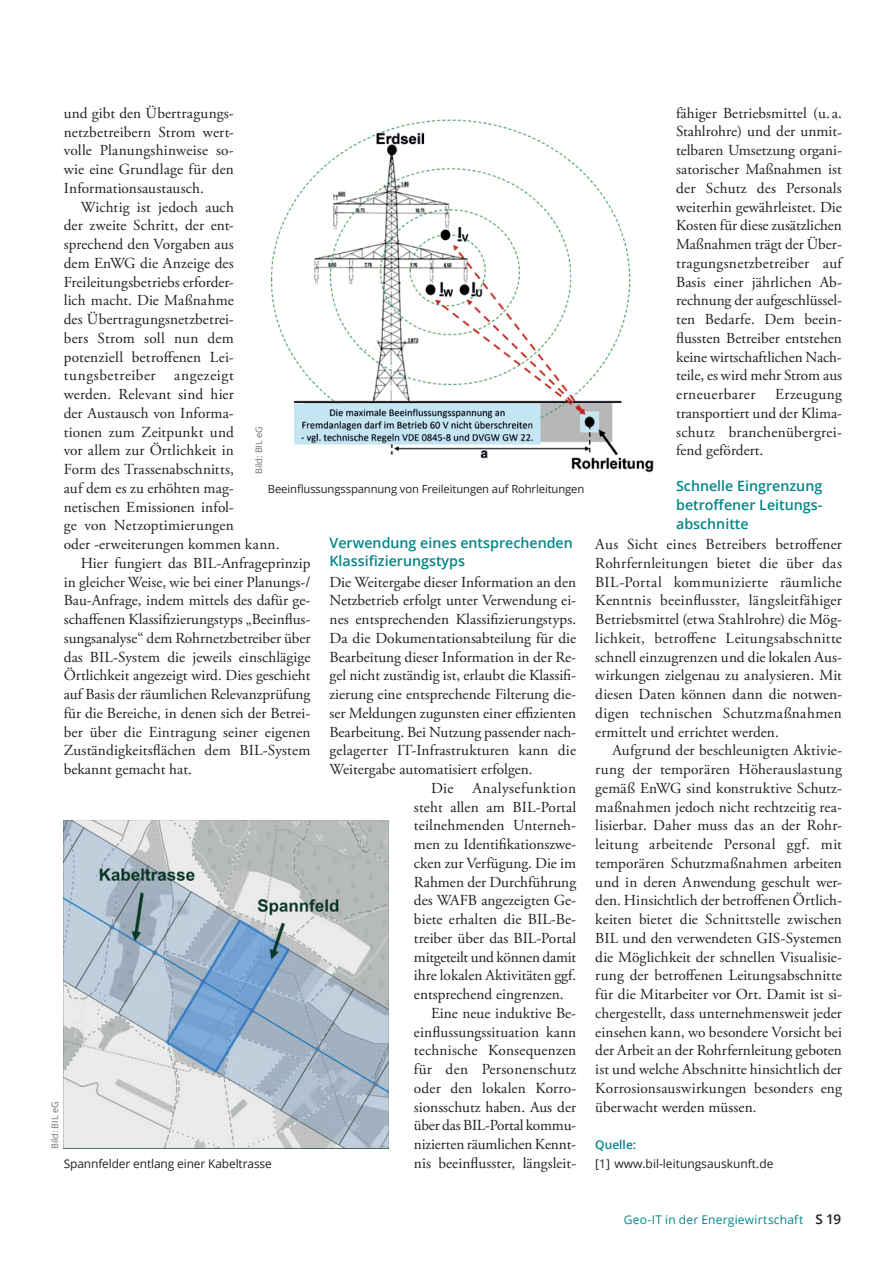
<style>
.page{position:relative;width:893px;height:1263px;background:#fff}
.page>*{position:absolute;margin:0;border:0;box-sizing:border-box;transform-origin:0 0}
.t1{font:15.3px/18.8px "Adobe Garamond Pro";color:#231f20;text-align:justify}
.t2{font:15.3px "Adobe Garamond Pro";letter-spacing:-.02em;color:#231f20}
.t3{font:15.3px "Adobe Garamond Pro";letter-spacing:.04em;color:#231f20}
.t4{font:15.3px "Adobe Garamond Pro";letter-spacing:.02em;color:#231f20}
.t5{font:15.3px "Adobe Garamond Pro";letter-spacing:.03em;color:#231f20}
.t6{font:600 14.25px/18.8px "Open Sans";color:#008689}
.t7{font:12px "Open Sans";letter-spacing:-.01em;color:#231f20}
.t8{font:12px "Open Sans";letter-spacing:.02em;color:#008689}
.t9{font:600 12px "Open Sans";color:#008689}
.t10{font:11.25px "Open Sans";letter-spacing:-.01em;color:#231f20}
.t11{font:9px "Open Sans";color:#6c6d70}
.s1{font-weight:600;font-size:13.5px;color:#231f20}
</style>
<div class="page">
<img style="left:64px;top:821px;width:324px;height:328px">
<img style="left:270px;top:119px;width:384px;height:354px">
<p class="t1" style="left:64px;top:104px;width:172px">und gibt den Übertragungs&shy;netzbetreibern Strom wert&shy;volle Planungshinweise so&shy;wie eine Grundlage für den Informationsaustausch.</p>
<p class="t1" style="left:81px;top:198px;width:155px">Wichtig ist jedoch auch</p>
<p class="t1" style="left:64px;top:217px;width:172px">der zweite Schritt, der ent-</p>
<p class="t1" style="left:64px;top:235px;width:172px">sprechend den Vorgaben aus</p>
<p class="t1" style="left:64px;top:254px;width:172px">dem EnWG die Anzeige des</p>
<p class="t1" style="left:64px;top:273px;width:172px">Freileitungsbetriebs erforder-</p>
<p class="t1" style="left:64px;top:292px;width:172px">lich macht. Die Maßnahme</p>
<p class="t1" style="left:64px;top:310px;width:172px">des Übertragungsnetzbetrei-</p>
<p class="t1" style="left:64px;top:329px;width:172px">bers Strom soll nun dem</p>
<p class="t1" style="left:64px;top:348px;width:172px">potenziell betroffenen Lei-</p>
<p class="t3" style="left:64px;top:366px;width:172px">tungsbetreiber angezeigt</p>
<p class="t1" style="left:64px;top:385px;width:172px">werden. Relevant sind hier</p>
<p class="t1" style="left:64px;top:404px;width:172px">der Austausch von Informa-</p>
<p class="t1" style="left:64px;top:423px;width:172px">tionen zum Zeitpunkt und</p>
<p class="t1" style="left:64px;top:442px;width:172px">vor allem zur Örtlichkeit in</p>
<p class="t1" style="left:64px;top:460px;width:172px">Form des Trassenabschnitts,</p>
<p class="t1" style="left:64px;top:479px;width:172px">auf dem es zu erhöhten mag-</p>
<p class="t1" style="left:64px;top:498px;width:172px">netischen Emissionen infol-</p>
<p class="t1" style="left:64px;top:517px;width:172px">ge von Netzoptimierungen</p>
<p class="t1" style="left:64px;top:535px;width:217px">oder -erweiterungen kommen kann.</p>
<p class="t1" style="left:81px;top:554px;width:231px">Hier fungiert das BIL-Anfrageprinzip</p>
<p class="t1" style="left:64px;top:573px;width:248px">in gleicher Weise, wie bei einer Planungs-/</p>
<p class="t1" style="left:64px;top:592px;width:248px">Bau-Anfrage, indem mittels des dafür ge-</p>
<p class="t1" style="left:64px;top:610px;width:248px">schaffenen Klassifizierungstyps „Beeinflus-</p>
<p class="t1" style="left:64px;top:629px;width:248px">sungsanalyse“ dem Rohrnetzbetreiber über</p>
<p class="t1" style="left:64px;top:648px;width:248px">das BIL-System die jeweils einschlägige</p>
<p class="t1" style="left:64px;top:667px;width:248px">Örtlichkeit angezeigt wird. Dies geschieht</p>
<p class="t1" style="left:64px;top:685px;width:248px">auf Basis der räumlichen Relevanzprüfung</p>
<p class="t1" style="left:64px;top:704px;width:248px">für die Bereiche, in denen sich der Betrei-</p>
<p class="t1" style="left:64px;top:723px;width:248px">ber über die Eintragung seiner eigenen</p>
<p class="t1" style="left:64px;top:742px;width:248px">Zuständigkeitsflächen dem BIL-System</p>
<p class="t1" style="left:64px;top:760px;width:130px">bekannt gemacht hat.</p>
<p class="t1" style="left:676px;top:104px;width:167px">fähiger Betriebsmittel (u. a.<br>Stahlrohre) und der unmit&shy;telbaren Umsetzung organi&shy;satorischer Maßnahmen ist der Schutz des Personals weiterhin gewährleistet. Die Kosten für diese zusätzlichen Maßnahmen trägt der Über&shy;tragungsnetzbetreiber auf Basis einer jährlichen Ab&shy;rechnung der aufgeschlüssel&shy;ten Bedarfe. Dem beein&shy;flussten Betreiber entstehen keine wirtschaftlichen Nach&shy;teile, es wird mehr Strom aus erneuerbarer</p>
<p class="t1" style="left:676px;top:385px;width:167px;text-indent:99px">Erzeugung transportiert und der Klima&shy;schutz branchenübergrei&shy;fend gefördert.</p>
<p class="t6" style="left:676px;top:476px;width:148px;text-align:justify">Schnelle Eingrenzung betroffener Leitungs&shy;abschnitte</p>
<p class="t1" style="left:595px;top:535px;width:248px">Aus Sicht eines Betreibers betroffener Rohrfernleitungen bietet die über das BIL-Portal kommunizierte räumliche Kenntnis beeinflusster, längsleitfähiger Betriebsmittel (etwa Stahlrohre) die Mög&shy;lichkeit, betroffene Leitungsabschnitte schnell einzugrenzen und die lokalen Aus&shy;wirkungen zielgenau zu analysieren. Mit diesen Daten können dann die notwen&shy;digen technischen Schutzmaßnahmen ermittelt und errichtet werden.</p>
<p class="t1" style="left:595px;top:742px;width:248px;text-indent:17px">Aufgrund der beschleunigten Aktivie&shy;rung der temporären Höherauslastung gemäß EnWG sind konstruktive Schutz&shy;maßnahmen jedoch nicht rechtzeitig rea&shy;lisierbar. Daher muss das an der Rohr&shy;leitung arbeitende Personal ggf. mit temporären Schutzmaßnahmen arbeiten und in deren Anwendung geschult wer&shy;den. Hinsichtlich der betroffenen Örtlich&shy;keiten bietet die Schnittstelle zwischen BIL und den verwendeten GIS-Systemen die Möglichkeit der schnellen Visualisie&shy;rung der betroffenen Leitungsabschnitte für die Mitarbeiter vor Ort. Damit ist si&shy;chergestellt, dass unternehmensweit jeder einsehen kann, wo besondere Vorsicht bei der Arbeit an der Rohrfernleitung geboten ist und welche Abschnitte hinsichtlich der Korrosionsauswirkungen besonders eng überwacht werden müssen.</p>
<p class="t9" style="left:595px;top:1136px;width:42px">Quelle:</p>
<p class="t11" style="left:253px;top:474px;width:49px;rotate:-90deg">Bild: BIL eG</p>
<p class="t10" style="left:268px;top:481px;width:318px">Beeinflussungsspannung von Freileitungen auf Rohrleitungen</p>
<p class="t6" style="left:330px;top:533px;width:245px">Verwendung eines entsprechenden<br>Klassifizierungstyps</p>
<p class="t1" style="left:330px;top:573px;width:248px">Die Weitergabe dieser Information an den</p>
<p class="t1" style="left:330px;top:592px;width:248px">Netzbetrieb erfolgt unter Verwendung ei-</p>
<p class="t1" style="left:330px;top:610px;width:248px">nes entsprechenden Klassifizierungstyps.</p>
<p class="t1" style="left:330px;top:629px;width:248px">Da die Dokumentationsabteilung für die</p>
<p class="t1" style="left:330px;top:648px;width:248px">Bearbeitung dieser Information in der Re-</p>
<p class="t1" style="left:330px;top:667px;width:248px">gel nicht zuständig ist, erlaubt die Klassifi-</p>
<p class="t1" style="left:330px;top:685px;width:248px">zierung eine entsprechende Filterung die-</p>
<p class="t1" style="left:330px;top:704px;width:248px">ser Meldungen zugunsten einer effizienten</p>
<p class="t1" style="left:330px;top:723px;width:248px">Bearbeitung. Bei Nutzung passender nach-</p>
<p class="t1" style="left:330px;top:742px;width:248px">gelagerter IT-Infrastrukturen kann die</p>
<p class="t1" style="left:330px;top:760px;width:205px">Weitergabe automatisiert erfolgen.</p>
<p class="t5" style="left:431px;top:779px;width:147px">Die Analysefunktion</p>
<p class="t1" style="left:414px;top:798px;width:164px">steht allen am BIL-Portal</p>
<p class="t1" style="left:414px;top:817px;width:164px">teilnehmenden Unterneh-</p>
<p class="t1" style="left:414px;top:835px;width:164px">men zu Identifikationszwe-</p>
<p class="t1" style="left:414px;top:854px;width:164px">cken zur Verfügung. Die im</p>
<p class="t1" style="left:414px;top:873px;width:164px">Rahmen der Durchführung</p>
<p class="t1" style="left:414px;top:892px;width:164px">des WAFB angezeigten Ge-</p>
<p class="t1" style="left:414px;top:910px;width:164px">biete erhalten die BIL-Be-</p>
<p class="t1" style="left:414px;top:929px;width:164px">treiber über das BIL-Portal</p>
<p class="t2" style="left:414px;top:947px;width:164px">mitgeteilt und können damit</p>
<p class="t1" style="left:414px;top:967px;width:164px">ihre lokalen Aktivitäten ggf.</p>
<p class="t1" style="left:414px;top:985px;width:151px">entsprechend eingrenzen.</p>
<p class="t1" style="left:431px;top:1004px;width:147px">Eine neue induktive Be-</p>
<p class="t1" style="left:414px;top:1023px;width:164px">einflussungssituation kann</p>
<p class="t1" style="left:414px;top:1042px;width:164px">technische Konsequenzen</p>
<p class="t4" style="left:414px;top:1060px;width:164px">für den Personenschutz</p>
<p class="t1" style="left:414px;top:1079px;width:164px">oder den lokalen Korro-</p>
<p class="t1" style="left:414px;top:1098px;width:164px">sionsschutz haben. Aus der</p>
<p class="t1" style="left:414px;top:1117px;width:164px">über das BIL--Portal kommu-</p>
<p class="t1" style="left:414px;top:1135px;width:164px">nizierten räumlichen Kennt-</p>
<p class="t1" style="left:414px;top:1154px;width:164px">nis beeinflusster, längsleit-</p>
<p class="t11" style="left:49px;top:1149px;width:49px;rotate:-90deg">Bild: BIL eG</p>
<p class="t7" style="left:64px;top:1155px;width:210px">Spannfelder entlang einer Kabeltrasse</p>
<p class="t7" style="left:595px;top:1155px;width:180px">[1] www.bil-leitungsauskunft.de</p>
<p class="t8" style="left:624px;top:1211px;width:219px">Geo-IT in der Energiewirtschaft <span class="s1">S 19</span></p>
</div>
